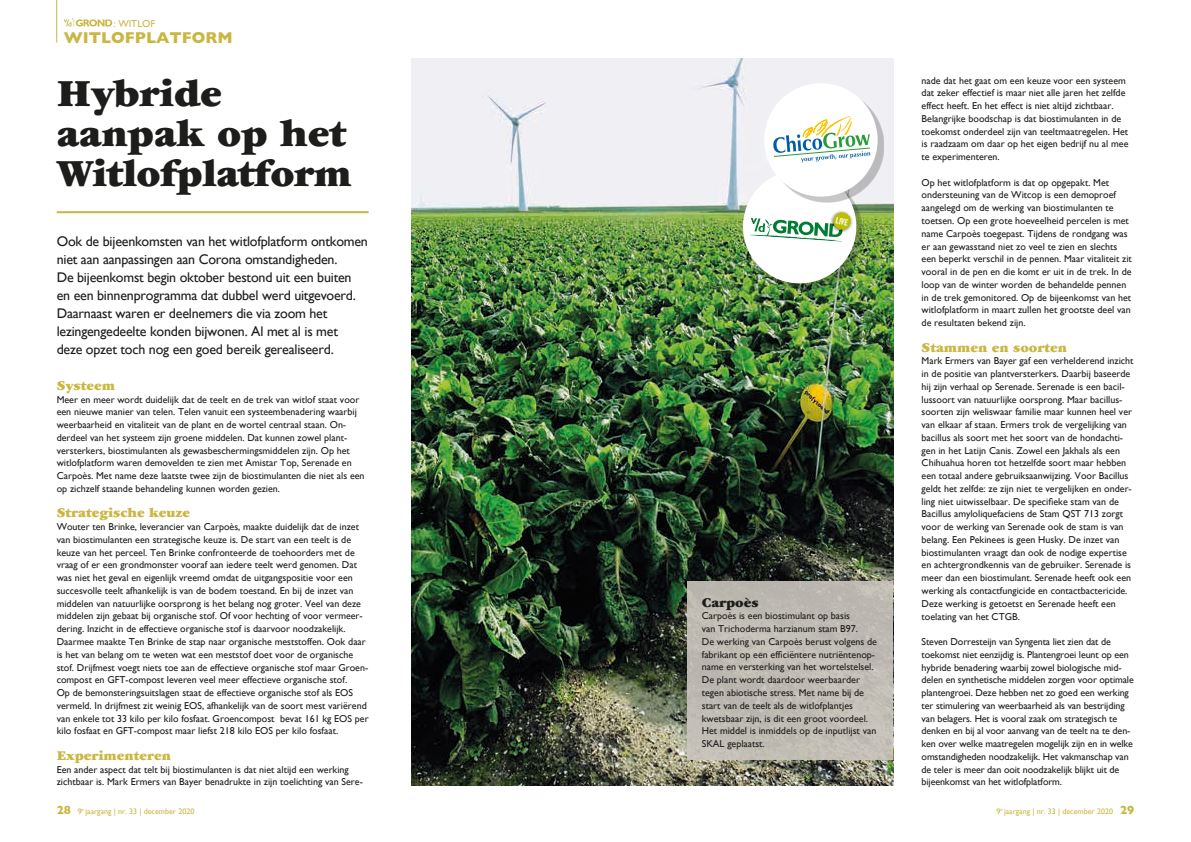
<style>
.page{position:relative;width:1191px;height:842px;background:#fff}
.page>*{position:absolute;margin:0;border:0;box-sizing:border-box;transform-origin:0 0}
.t1{font:900 40px/40px "Garamond";color:#1d1d1b}
.t2{font:700 16px "Gill Sans";color:#cab742}
.t3{font:14px/18px "Gill Sans";letter-spacing:-.015em;color:#1d1d1b}
.t4{font:900 14px "Garamond";color:#cab742}
.t5{font:900 14px "Garamond";color:#1d1d1b}
.t6{font:10px/12.8px "Gill Sans";color:#1d1d1b}
.t7{font:10px "Gill Sans";color:#cab742}
.t8{font:8.7px "Veneer Two";color:#fff}
.t9{font:8px "Gill Sans";color:#cab742}
.s1{font-weight:700;font-size:12px}
</style>
<div class="page">
<img style="left:411px;top:58px;width:482px;height:727px">
<hr style="left:57px;top:211px;width:312px;height:2px;background:#cab742">
<div style="left:748px;top:176px;width:114px;height:113px;background:#1d1d1b;opacity:.25"></div>
<div style="left:770px;top:89px;width:113px;height:113px;background:#1d1d1b;opacity:.25"></div>
<img style="left:741px;top:81px;width:139px;height:204px">
<div style="left:687px;top:581px;width:206px;height:179px;background:#bfbcb3"></div>
<hr style="left:56px;top:0;width:1px;height:43px;background:#cab742">
<svg style="left:64px;top:18px;width:48px;height:9px"></svg>
<p class="t7" style="left:113px;top:17px;width:43px">: WITLOF</p>
<h2 class="t2" style="left:64px;top:24px;width:170px">WITLOFPLATFORM</h2>
<h1 class="t1" style="left:57px;top:73px;width:296px">Hybride aanpak op het<br>Witlofplatform</h1>
<p class="t3" style="left:57px;top:233px;width:313px">Ook de bijeenkomsten van het witlofplatform ontkomen niet aan aanpassingen aan Corona omstandigheden.<br>De bijeenkomst begin oktober bestond uit een buiten en een binnenprogramma dat dubbel werd uitgevoerd.<br>Daarnaast waren er deelnemers die via zoom het lezingengedeelte konden bijwonen. Al met al is met<br>deze opzet toch nog een goed bereik gerealiseerd.</p>
<h3 class="t4" style="left:57px;top:378px;width:60px">Systeem</h3>
<p class="t6" style="left:57px;top:393px;width:309px">Meer en meer wordt duidelijk dat de teelt en de trek van witlof staat voor een nieuwe manier van telen. Telen vanuit een systeembenadering waarbij weerbaarheid en vitaliteit van de plant en de wortel centraal staan. On&shy;derdeel van het systeem zijn groene middelen. Dat kunnen zowel plant&shy;versterkers, biostimulanten als gewasbeschermingsmiddelen zijn. Op het witlofplatform waren demovelden te zien met Amistar Top, Serenade en Carpoès. Met name deze laatste twee zijn de biostimulanten die niet als een op zichzelf staande behandeling kunnen worden gezien.</p>
<h3 class="t4" style="left:57px;top:505px;width:135px">Strategische keuze</h3>
<p class="t6" style="left:57px;top:520px;width:313px">Wouter ten Brinke, leverancier van Carpoès, maakte duidelijk dat de inzet van biostimulanten een strategische keuze is. De start van een teelt is de keuze van het perceel. Ten Brinke confronteerde de toehoorders met de vraag of er een grondmonster vooraf aan iedere teelt werd genomen. Dat was niet het geval en eigenlijk vreemd omdat de uitgangspositie voor een succesvolle teelt afhankelijk is van de bodem toestand. En bij de inzet van middelen van natuurlijke oorsprong is het belang nog groter. Veel van deze middelen zijn gebaat bij organische stof. Of voor hechting of voor vermeer&shy;dering. Inzicht in de effectieve organische stof is daarvoor noodzakelijk.<br>Daarmee maakte Ten Brinke de stap naar organische meststoffen. Ook daar is het van belang om te weten wat een meststof doet voor de organische stof. Drijfmest voegt niets toe aan de effectieve organische stof maar Groen&shy;compost en GFT-compost leveren veel meer effectieve organische stof.<br>Op de bemonsteringsuitslagen staat de effectieve organische stof als EOS vermeld. In drijfmest zit weinig EOS, afhankelijk van de soort mest variërend van enkele tot 33 kilo per kilo fosfaat. Groencompost bevat 161 kg EOS per kilo fosfaat en GFT-compost maar liefst 218 kilo EOS per kilo fosfaat.</p>
<h3 class="t4" style="left:57px;top:748px;width:116px">Experimenteren</h3>
<p class="t6" style="left:57px;top:763px;width:308px">Een ander aspect dat telt bij biostimulanten is dat niet altijd een werking zichtbaar is. Mark Ermers van Bayer benadrukte in zijn toelichting van Sere-</p>
<p class="t8" style="left:837px;top:215px;width:14px;rotate:14deg">live</p>
<h3 class="t5" style="left:702px;top:595px;width:58px">Carpoès</h3>
<p class="t6" style="left:702px;top:609px;width:177px">Carpoès is een biostimulant op basis<br>van Trichoderma harzianum stam B97.<br>De werking van Carpoès berust volgens de fabrikant op een efficiëntere nutriëntenop&shy;name en versterking van het wortelstelsel.<br>De plant wordt daardoor weerbaarder tegen abiotische stress. Met name bij de start van de teelt als de witlofplantjes kwetsbaar zijn, is dit een groot voordeel.<br>Het middel is inmiddels op de inputlijst van SKAL geplaatst.</p>
<p class="t6" style="left:921px;top:74px;width:208px">nade dat het gaat om een keuze voor een systeem dat zeker effectief is maar niet alle jaren het zelfde effect heeft. En het effect is niet altijd zichtbaar.<br>Belangrijke boodschap is dat biostimulanten in de toekomst onderdeel zijn van teeltmaatregelen. Het is raadzaam om daar op het eigen bedrijf nu al mee te experimenteren.</p>
<p class="t6" style="left:921px;top:176px;width:212px">Op het witlofplatform is dat op opgepakt. Met ondersteuning van de Witcop is een demoproef aangelegd om de werking van biostimulanten te toetsen. Op een grote hoeveelheid percelen is met name Carpoès toegepast. Tijdens de rondgang was er aan gewasstand niet zo veel te zien en slechts een beperkt verschil in de pennen. Maar vitaliteit zit vooral in de pen en die komt er uit in de trek. In de loop van de winter worden de behandelde pennen in de trek gemonitored. Op de bijeenkomst van het witlofplatform in maart zullen het grootste deel van de resultaten bekend zijn.</p>
<h3 class="t4" style="left:921px;top:340px;width:147px">Stammen en soorten</h3>
<p class="t6" style="left:921px;top:354px;width:213px">Mark Ermers van Bayer gaf een verhelderend inzicht in de positie van plantversterkers. Daarbij baseerde hij zijn verhaal op Serenade. Serenade is een bacil&shy;lussoort van natuurlijke oorsprong. Maar bacillus&shy;soorten zijn weliswaar familie maar kunnen heel ver van elkaar af staan. Ermers trok de vergelijking van bacillus als soort met het soort van de hondachti&shy;gen in het Latijn Canis. Zowel een Jakhals als een Chihuahua horen tot hetzelfde soort maar hebben een totaal andere gebruiksaanwijzing. Voor Bacillus geldt het zelfde: ze zijn niet te vergelijken en onder&shy;ling niet uitwisselbaar. De specifieke stam van de Bacillus amyloliquefaciens de Stam QST 713 zorgt voor de werking van Serenade ook de stam is van belang. Een Pekinees is geen Husky. De inzet van biostimulanten vraagt dan ook de nodige expertise en achtergrondkennis van de gebruiker. Serenade is meer dan een biostimulant. Serenade heeft ook een werking als contactfungicide en contactbactericide.<br>Deze werking is getoetst en Serenade heeft een toelating van het CTGB.</p>
<p class="t6" style="left:921px;top:635px;width:214px">Steven Dorresteijn van Syngenta liet zien dat de toekomst niet eenzijdig is. Plantengroei leunt op een hybride benadering waarbij zowel biologische mid&shy;delen en synthetische middelen zorgen voor optimale plantengroei. Deze hebben net zo goed een werking ter stimulering van weerbaarheid als van bestrijding van belagers. Het is vooral zaak om strategisch te denken en bij al voor aanvang van de teelt na te den&shy;ken over welke maatregelen mogelijk zijn en in welke omstandigheden noodzakelijk. Het vakmanschap van de teler is meer dan ooit noodzakelijk blijkt uit de bijeenkomst van het witlofplatform.</p>
<p class="t9" style="left:57px;top:806px;width:139px"><span class="s1">28</span> 9<sup>e</sup> jaargang | nr. 33 | december 2020</p>
<p class="t9" style="left:996px;top:806px;width:139px">9<sup>e</sup> jaargang | nr. 33 | december 2020 <span class="s1">29</span></p>
</div>
